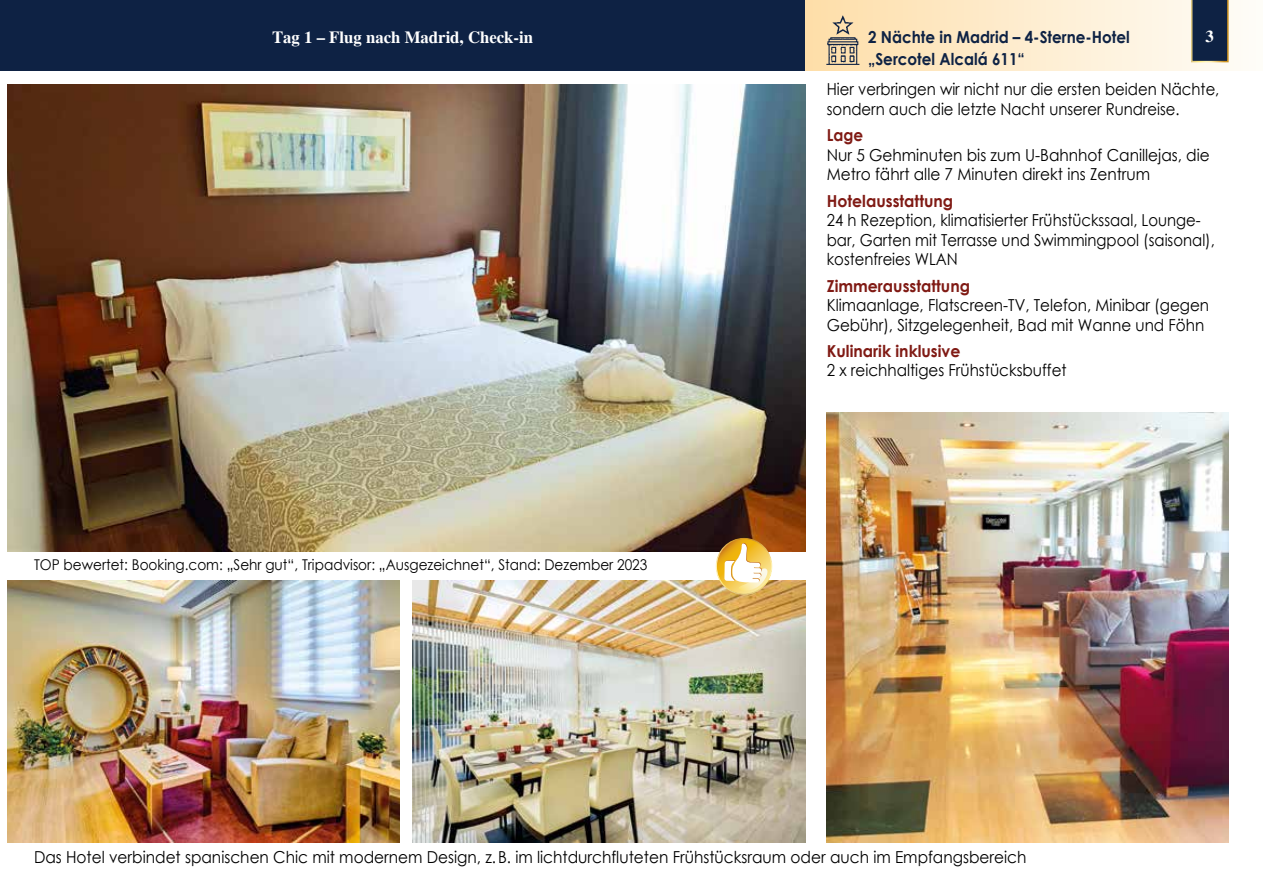
<style>
.page{position:relative;width:1263px;height:893px;background:#fff}
.page>*{position:absolute;margin:0;border:0;box-sizing:border-box;transform-origin:0 0}
.t1{font:700 16.8px "Times";color:#fff}
.t2{font:16.5px/19.5px "Century Gothic";color:#000;scale:.9 1}
.t3{font:16.5px/19.5px "Century Gothic";color:#000;scale:.93 1}
.t4{font:16.5px/19.5px "Century Gothic";color:#000;scale:.92 1}
.t5{font:700 16.5px "Century Gothic";color:#801a14;scale:.95 1}
.t6{font:700 16.5px/21.5px "Century Gothic";color:#0e2244;scale:.92 1}
.t7{font:700 16.5px "Century Gothic";color:#801a14;scale:.92 1}
.t8{font:14.85px "Century Gothic";color:#000;scale:.92 1}
</style>
<div class="page">
<img style="left:413px;top:581px;width:392px;height:261px">
<div style="left:0;top:0;width:805px;height:70px;background:#0e2244"></div>
<div style="left:805px;top:0;width:458px;height:70px;background:linear-gradient(to right,#fedeaa,#fefcf6)"></div>
<img style="left:818px;top:12px;width:42px;height:56px">
<img style="left:7px;top:581px;width:393px;height:261px">
<img style="left:827px;top:412px;width:402px;height:430px">
<img style="left:7px;top:85px;width:798px;height:466px">
<svg style="left:715px;top:538px;width:57px;height:56px"></svg>
<div style="left:716px;top:538px;width:56px;height:57px;border:1px solid #fff;border-radius:50%"></div>
<svg style="left:1191px;top:0;width:38px;height:62px"></svg>
<p class="t1" style="left:272px;top:27px;width:263px">Tag 1 – Flug nach Madrid, Check-in</p>
<p class="t8" style="left:34px;top:554px;width:668px">TOP bewertet: Booking.com: „Sehr gut“, Tripadvisor: „Ausgezeichnet“, Stand: Dezember 2023</p>
<p class="t6" style="left:868px;top:26px;width:286px">2 Nächte in Madrid – 4-Sterne-Hotel „Sercotel Alcalá 611“</p>
<p class="t1" style="left:1205px;top:26px;width:10px">3</p>
<p class="t2" style="left:827px;top:79px;width:438px">Hier verbringen wir nicht nur die ersten beiden Nächte, sondern auch die letzte Nacht unserer Rundreise.</p>
<p class="t7" style="left:827px;top:123px;width:41px">Lage</p>
<p class="t3" style="left:827px;top:145px;width:413px">Nur 5 Gehminuten bis zum U-Bahnhof Canillejas, die<br>Metro fährt alle 7 Minuten direkt ins Zentrum</p>
<p class="t5" style="left:827px;top:188px;width:134px">Hotelausstattung</p>
<p class="t2" style="left:827px;top:210px;width:433px">24 h Rezeption, klimatisierter Frühstückssaal, Lounge&shy;bar, Garten mit Terrasse und Swimmingpool (saisonal), kostenfreies WLAN</p>
<p class="t5" style="left:827px;top:273px;width:152px">Zimmerausstattung</p>
<p class="t4" style="left:827px;top:295px;width:417px">Klimaanlage, Flatscreen-TV, Telefon, Minibar (gegen<br>Gebühr), Sitzgelegenheit, Bad mit Wanne und Föhn</p>
<p class="t5" style="left:827px;top:338px;width:142px">Kulinarik inklusive</p>
<p class="t4" style="left:827px;top:360px;width:262px">2 x reichhaltiges Frühstücksbuffet</p>
<p class="t3" style="left:34px;top:847px;width:1069px">Das Hotel verbindet spanischen Chic mit modernem Design, z.B. im lichtdurchfluteten Frühstücksraum oder auch im Empfangsbereich</p>
</div>
